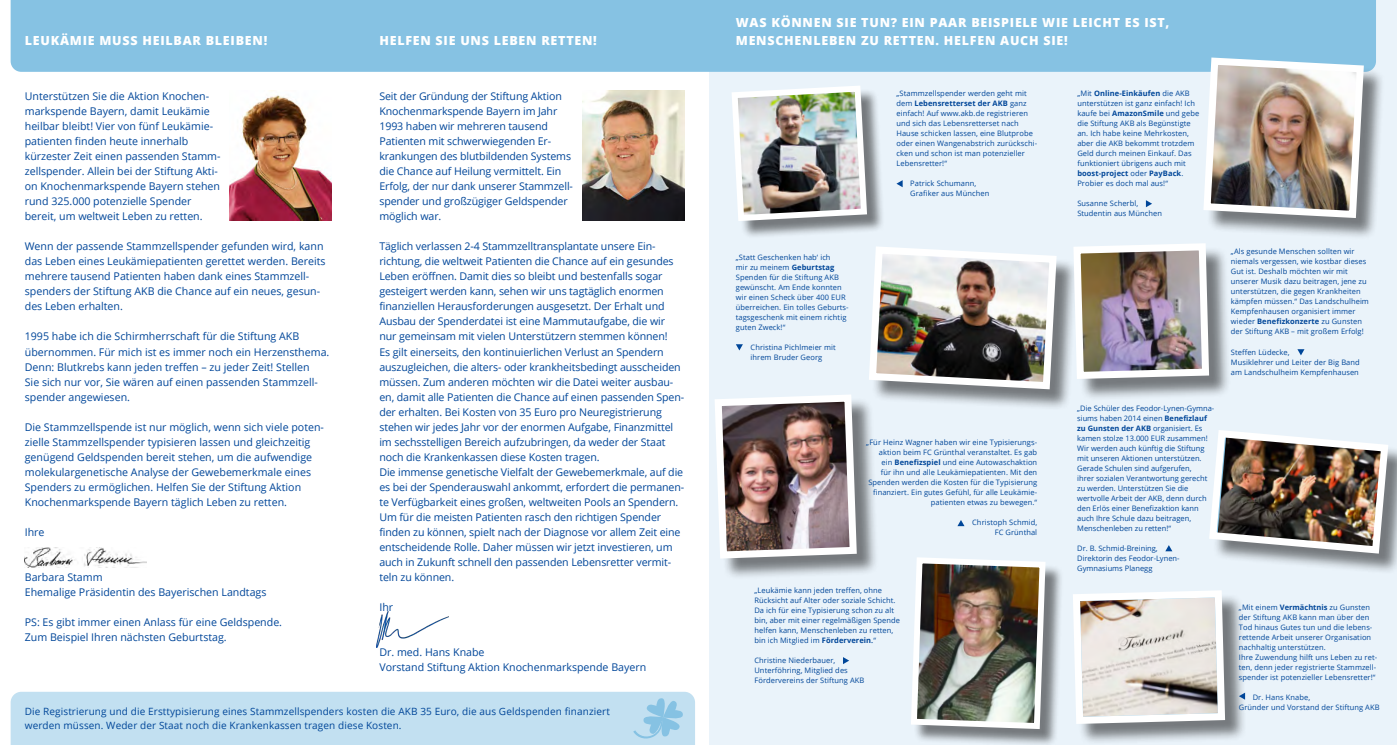
<style>
.page{position:relative;width:1397px;height:745px;background:#fff}
.page>*{position:absolute;margin:0;border:0;box-sizing:border-box;transform-origin:0 0}
.t1{font:800 12.5px/17.5px "Open Sans";letter-spacing:.06em;color:#fff}
.t2{font:10.62px/15px "Open Sans";letter-spacing:-.01em;color:#004699}
.t3{font:10px/13.8px "Open Sans";letter-spacing:.01em;color:#004699}
.t4{font:7.5px/10px "Open Sans";letter-spacing:.01em;color:#004699}
.s1{font-weight:700}
.s2{font-weight:600}
</style>
<div class="page">
<div style="left:709px;top:0;width:687px;height:744px;background:#eaf3fa"></div>
<div style="left:11px;top:0;width:1364px;height:72px;background:#86c2e3"></div>
<img style="left:229px;top:90px;width:102px;height:130px">
<img style="left:25px;top:547px;width:122px;height:19px">
<img style="left:376px;top:611px;width:72px;height:36px">
<img style="left:582px;top:90px;width:102px;height:130px">
<div style="left:11px;top:691px;width:684px;height:53px;background:#c2e0f1"></div>
<div style="left:871px;top:249px;width:207px;height:161px;background:#000;opacity:.5"></div>
<div style="left:734px;top:88px;width:151px;height:151px;background:#000;opacity:.5"></div>
<img style="left:732px;top:86px;width:138px;height:138px">
<div style="left:913px;top:559px;width:150px;height:185px;background:#000;opacity:.5"></div>
<img style="left:715px;top:246px;width:345px;height:485px">
<svg style="left:896px;top:180px;width:6px;height:7px"></svg>
<div style="left:1206px;top:61px;width:178px;height:178px;background:#000;opacity:.5"></div>
<img style="left:1199px;top:54px;width:168px;height:167px">
<svg style="left:1145px;top:200px;width:6px;height:7px"></svg>
<div style="left:1075px;top:592px;width:171px;height:152px;background:#000;opacity:.5"></div>
<svg style="left:1073px;top:590px;width:155px;height:137px;background:#d8d4d0"></svg>
<div style="left:1211px;top:433px;width:185px;height:141px;background:#000;opacity:.5"></div>
<img style="left:1209px;top:430px;width:182px;height:127px">
<svg style="left:1297px;top:349px;width:7px;height:6px"></svg>
<svg style="left:1238px;top:692px;width:6px;height:7px"></svg>
<svg style="left:1165px;top:545px;width:7px;height:6px"></svg>
<div style="left:1075px;top:246px;width:155px;height:154px;background:#000;opacity:.5"></div>
<img style="left:1069px;top:243px;width:143px;height:139px">
<p class="t1" style="left:25px;top:31px;width:244px">LEUKÄMIE MUSS HEILBAR BLEIBEN!</p>
<p class="t2" style="left:25px;top:88px;width:197px">Unterstützen Sie die Aktion Knochen&shy;markspende Bayern, damit Leukämie heilbar bleibt! Vier von fünf Leukämie&shy;patienten finden heute innerhalb kürzester Zeit einen passenden Stamm&shy;zellspender. Allein bei der Stiftung Akti&shy;on Knochenmarkspende Bayern stehen rund 325.000 potenzielle Spender bereit, um weltweit Leben zu retten.</p>
<p class="t2" style="left:25px;top:238px;width:302px">Wenn der passende Stammzellspender gefunden wird, kann das Leben eines Leukämiepatienten gerettet werden. Bereits mehrere tausend Patienten haben dank eines Stammzell&shy;spenders der Stiftung AKB die Chance auf ein neues, gesun&shy;des Leben erhalten.</p>
<p class="t2" style="left:25px;top:328px;width:306px">1995 habe ich die Schirmherrschaft für die Stiftung AKB übernommen. Für mich ist es immer noch ein Herzensthema.<br>Denn: Blutkrebs kann jeden treffen – zu jeder Zeit! Stellen<br>Sie sich nur vor, Sie wären auf einen passenden Stammzell&shy;spender angewiesen.</p>
<p class="t2" style="left:25px;top:418px;width:300px">Die Stammzellspende ist nur möglich, wenn sich viele poten&shy;zielle Stammzellspender typisieren lassen und gleichzeitig genügend Geldspenden bereit stehen, um die aufwendige molekulargenetische Analyse der Gewebemerkmale eines Spenders zu ermöglichen. Helfen Sie der Stiftung Aktion Knochenmarkspende Bayern täglich Leben zu retten.</p>
<p class="t2" style="left:25px;top:523px;width:21px">Ihre</p>
<p class="t2" style="left:25px;top:568px;width:243px">Barbara Stamm<br>Ehemalige Präsidentin des Bayerischen Landtags</p>
<p class="t2" style="left:25px;top:613px;width:259px">PS: Es gibt immer einen Anlass für eine Geldspende.<br>Zum Beispiel Ihren nächsten Geburtstag.</p>
<p class="t1" style="left:379px;top:31px;width:219px">HELFEN SIE UNS LEBEN RETTEN!</p>
<p class="t2" style="left:379px;top:88px;width:195px">Seit der Gründung der Stiftung Aktion Knochenmarkspende Bayern im Jahr 1993 haben wir mehreren tausend Patienten mit schwerwiegenden Er&shy;krankungen des blutbildenden Systems die Chance auf Heilung vermittelt. Ein Erfolg, der nur dank unserer Stammzell&shy;spender und großzügiger Geldspender möglich war.</p>
<p class="t2" style="left:379px;top:238px;width:306px">Täglich verlassen 2-4 Stammzelltransplantate unsere Ein&shy;richtung, die weltweit Patienten die Chance auf ein gesundes Leben eröffnen. Damit dies so bleibt und bestenfalls sogar gesteigert werden kann, sehen wir uns tagtäglich enormen finanziellen Herausforderungen ausgesetzt. Der Erhalt und Ausbau der Spenderdatei ist eine Mammutaufgabe, die wir nur gemeinsam mit vielen Unterstützern stemmen können!<br>Es gilt einerseits, den kontinuierlichen Verlust an Spendern auszugleichen, die alters- oder krankheitsbedingt ausscheiden müssen. Zum anderen möchten wir die Datei weiter ausbau&shy;en, damit alle Patienten die Chance auf einen passenden Spen&shy;der erhalten. Bei Kosten von 35 Euro pro Neuregistrierung stehen wir jedes Jahr vor der enormen Aufgabe, Finanzmittel im sechsstelligen Bereich aufzubringen, da weder der Staat noch die Krankenkassen diese Kosten tragen.<br>Die immense genetische Vielfalt der Gewebemerkmale, auf die es bei der Spenderauswahl ankommt, erfordert die permanen&shy;te Verfügbarkeit eines großen, weltweiten Pools an Spendern.<br>Um für die meisten Patienten rasch den richtigen Spender finden zu können, spielt nach der Diagnose vor allem Zeit eine entscheidende Rolle. Daher müssen wir jetzt investieren, um auch in Zukunft schnell den passenden Lebensretter vermit&shy;teln zu können.</p>
<p class="t2" style="left:379px;top:598px;width:15px">Ihr</p>
<p class="t2" style="left:379px;top:644px;width:268px">Dr. med. Hans Knabe<br>Vorstand Stiftung Aktion Knochenmarkspende Bayern</p>
<p class="t3" style="left:25px;top:704px;width:586px">Die Registrierung und die Ersttypisierung eines Stammzellspenders kosten die AKB 35 Euro, die aus Geldspenden finanziert werden müssen. Weder der Staat noch die Krankenkassen tragen diese Kosten.</p>
<p class="t1" style="left:735px;top:13px;width:435px">WAS KÖNNEN SIE TUN? EIN PAAR BEISPIELE WIE LEICHT ES IST,<br>MENSCHENLEBEN ZU RETTEN. HELFEN AUCH SIE!</p>
<p class="t4" style="left:735px;top:252px;width:114px">„Statt Geschenken hab‘ ich<br>mir zu meinem <span class="s1">Geburtstag<br></span>Spenden für die Stiftung AKB gewünscht. Am Ende konnten wir einen Scheck über 400 EUR überreichen. Ein tolles Geburts&shy;tagsgeschenk mit einem richtig guten Zweck!“</p>
<p class="t4" style="left:750px;top:342px;width:87px">Christina Pichlmeier mit ihrem Bruder Georg</p>
<p class="t4" style="left:896px;top:88px;width:142px">„Stammzellspender werden geht mit dem <span class="s1">Lebensretterset der AKB</span> ganz einfach! Auf www.akb.de registrieren und sich das Lebensretterset nach Hause schicken lassen, eine Blutprobe oder einen Wangenabstrich zurückschi&shy;cken und schon ist man potenzieller Lebensretter!“</p>
<p class="t4" style="left:910px;top:178px;width:80px">Patrick Schumann,<br>Grafiker aus München</p>
<p class="t4" style="left:866px;top:437px;width:172px;text-align:right">„Für Heinz Wagner haben wir eine Typisierungs&shy;aktion beim FC Grünthal veranstaltet. Es gab ein <span class="s1">Benefizspiel</span> und eine Autowaschaktion<br>für ihn und alle Leukämiepatienten. Mit den Spenden werden die Kosten für die Typisierung finanziert. Ein gutes Gefühl, für alle Leukämie&shy;patienten etwas zu bewegen.“</p>
<p class="t4" style="left:972px;top:517px;width:67px;text-align:right">Christoph Schmid,<br>FC Grünthal</p>
<p class="t4" style="left:754px;top:585px;width:147px">„Leukämie kann jeden treffen, ohne Rücksicht auf Alter oder soziale Schicht.<br>Da ich für eine Typisierung schon zu alt bin, aber mit einer regelmäßigen Spende helfen kann, Menschenleben zu retten, bin ich Mitglied im <span class="s1">Förderverein</span><span class="s2">.</span>“</p>
<p class="t4" style="left:754px;top:655px;width:111px">Christine Niederbauer,<br>Unterföhring, Mitglied des<br>Fördervereins der Stiftung AKB</p>
<p class="t4" style="left:1077px;top:88px;width:123px">„Mit <span class="s1">Online-Einkäufen</span> die AKB unterstützen ist ganz einfach! Ich kaufe bei <span class="s1">AmazonSmile</span> und gebe die Stiftung AKB als Begünstigte an. Ich habe keine Mehrkosten, aber die AKB bekommt trotzdem<br>Geld durch meinen Einkauf. Das funktioniert übrigens auch mit <span class="s1">boost-project</span> oder <span class="s1">PayBack</span>.<br>Probier es doch mal aus!“</p>
<p class="t4" style="left:1077px;top:198px;width:86px">Susanne Scherbl,<br>Studentin aus München</p>
<p class="t4" style="left:1077px;top:403px;width:139px">„Die Schüler des Feodor-Lynen-Gymna&shy;siums haben 2014 einen <span class="s1">Benefizlauf zu Gunsten der AKB</span> organisiert. Es kamen stolze 13.000 EUR zusammen!<br>Wir werden auch künftig die Stiftung mit unseren Aktionen unterstützen.<br>Gerade Schulen sind aufgerufen,<br>ihrer sozialen Verantwortung gerecht zu werden. Unterstützen Sie die wertvolle Arbeit der AKB, denn durch den Erlös einer Benefizaktion kann auch Ihre Schule dazu beitragen, Menschenleben zu retten!“</p>
<p class="t4" style="left:1077px;top:543px;width:104px">Dr. B. Schmid-Breining,<br>Direktorin des Feodor-Lynen-<br>Gymnasiums Planegg</p>
<p class="t4" style="left:1230px;top:246px;width:139px">„Als gesunde Menschen sollten wir niemals vergessen, wie kostbar dieses Gut ist. Deshalb möchten wir mit unserer Musik dazu beitragen, jene zu unterstützen, die gegen Krankheiten kämpfen müssen.“ Das Landschulheim Kempfenhausen organisiert immer wieder <span class="s1">Benefizkonzerte</span> zu Gunsten der Stiftung AKB – mit großem Erfolg!</p>
<p class="t4" style="left:1230px;top:346px;width:130px">Steffen Lüdecke,<br>Musiklehrer und Leiter der Big Band am Landschulheim Kempfenhausen</p>
<p class="t4" style="left:1238px;top:601px;width:140px">„Mit einem <span class="s1">Vermächtnis</span> zu Gunsten der Stiftung AKB kann man über den Tod hinaus Gutes tun und die lebens&shy;rettende Arbeit unserer Organisation nachhaltig unterstützen.<br>Ihre Zuwendung hilft uns Leben zu ret&shy;ten, denn jeder registrierte Stammzell&shy;spender ist potenzieller Lebensretter!“</p>
<p class="t4" style="left:1238px;top:691px;width:142px;text-indent:14px">Dr. Hans Knabe,<br>Gründer und Vorstand der Stiftung AKB</p>
</div>
